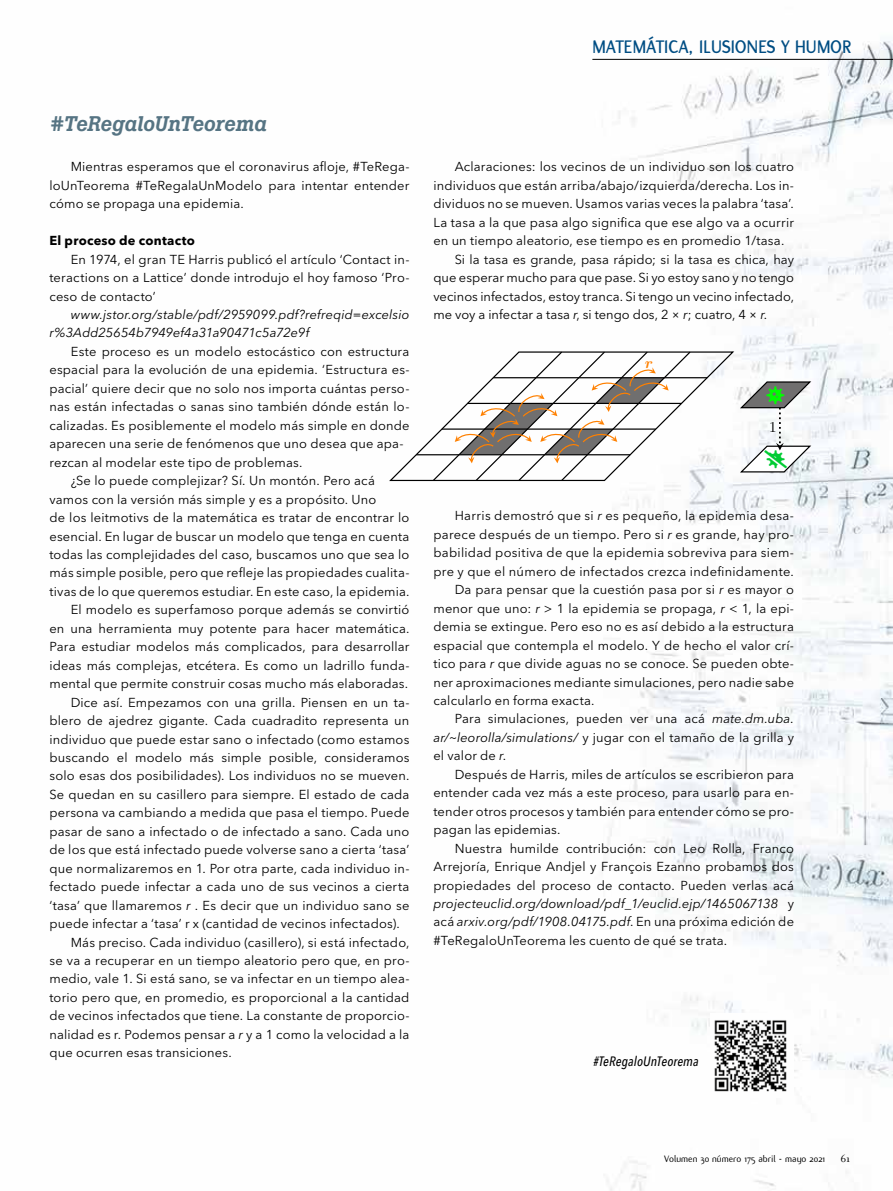
<style>
.page{position:relative;width:893px;height:1191px;background:#fff}
.page>*{position:absolute;margin:0;border:0;box-sizing:border-box;transform-origin:0 0}
.t1{font:italic 500 21px "Boton";letter-spacing:-.005em;color:#567483}
.t2{font:700 19.5px "Flux";letter-spacing:.01em;color:#004d83;scale:.95 1}
.t3{font:15px "CMR10";color:#000}
.t4{font:15px "CMMIB10";color:#ff8000}
.t5{font:italic 500 condensed 13.5px "Avenir Next LT Pro";letter-spacing:.01em;color:#000}
.t6{font:12.9px/18.5px "Avenir Next LT Pro";letter-spacing:.01em;color:#000;text-align:justify}
.t7{font:italic 12.9px/18.5px "Avenir Next LT Pro";letter-spacing:.01em;color:#000}
.t8{font:700 12.9px "Avenir Next LT Pro";letter-spacing:.02em;color:#000}
.t9{font:11.25px "Filosofia";color:#000}
.t10{font:10.2px "Flux";color:#000}
.s1{font-style:italic}
.s2{font-style:normal}
</style>
<div class="page">
<img style="left:592px;top:41px;width:301px;height:1150px">
<img style="left:710px;top:1013px;width:84px;height:84px">
<svg style="left:389px;top:351px;width:347px;height:131px"></svg>
<hr style="left:416px;top:454px;width:214px;height:1px;background:#000">
<hr style="left:493px;top:377px;width:214px;height:1px;background:#000">
<svg style="left:432px;top:350px;width:260px;height:132px"></svg>
<hr style="left:592px;top:59px;width:301px;height:1px;background:#000">
<svg style="left:740px;top:381px;width:73px;height:92px"></svg>
<h2 class="t2" style="left:592px;top:36px;width:274px">MATEMÁTICA, ILUSIONES Y HUMOR</h2>
<h1 class="t1" style="left:49px;top:111px;width:218px">#TeRegaloUnTeorema</h1>
<p class="t6" style="left:49px;top:158px;width:362px;text-indent:21px">Mientras esperamos que el coronavirus afloje, #TeRega&shy;loUnTeorema #TeRegalaUnModelo para intentar entender cómo se propaga una epidemia.</p>
<p class="t8" style="left:49px;top:233px;width:147px">El proceso de contacto</p>
<p class="t6" style="left:49px;top:250px;width:362px;text-indent:21px">En 1974, el gran TE Harris publicó el artículo ‘Contact in&shy;teractions on a Lattice’ donde introdujo el hoy famoso ‘Pro&shy;ceso de contacto’</p>
<p class="t7" style="left:49px;top:305px;width:361px;text-indent:21px">www.jstor.org/stable/pdf/2959099.pdf?refreqid=excelsio r%3Add25654b7949ef4a31a90471c5a72e9f</p>
<p class="t6" style="left:71px;top:342px;width:340px">Este proceso es un modelo estocástico con estructura</p>
<p class="t6" style="left:49px;top:360px;width:362px">espacial para la evolución de una epidemia. ‘Estructura es-</p>
<p class="t6" style="left:49px;top:379px;width:362px">pacial’ quiere decir que no solo nos importa cuántas perso-</p>
<p class="t6" style="left:49px;top:397px;width:362px">nas están infectadas o sanas sino también dónde están lo-</p>
<p class="t6" style="left:49px;top:416px;width:362px">calizadas. Es posiblemente el modelo más simple en donde</p>
<p class="t6" style="left:49px;top:434px;width:356px">aparecen una serie de fenómenos que uno desea que apa-</p>
<p class="t6" style="left:49px;top:453px;width:255px">rezcan al modelar este tipo de problemas.</p>
<p class="t6" style="left:71px;top:471px;width:306px">¿Se lo puede complejizar? Sí. Un montón. Pero acá</p>
<p class="t6" style="left:49px;top:490px;width:329px">vamos con la versión más simple y es a propósito. Uno</p>
<p class="t6" style="left:49px;top:508px;width:361px">de los leitmotivs de la matemática es tratar de encontrar lo</p>
<p class="t6" style="left:49px;top:527px;width:362px">esencial. En lugar de buscar un modelo que tenga en cuenta</p>
<p class="t6" style="left:49px;top:545px;width:362px">todas las complejidades del caso, buscamos uno que sea lo</p>
<p class="t6" style="left:49px;top:563px;width:362px">más simple posible, pero que refleje las propiedades cualita-</p>
<p class="t6" style="left:49px;top:582px;width:362px">tivas de lo que queremos estudiar. En este caso, la epidemia.</p>
<p class="t6" style="left:71px;top:600px;width:340px">El modelo es superfamoso porque además se convirtió</p>
<p class="t6" style="left:49px;top:619px;width:362px">en una herramienta muy potente para hacer matemática.</p>
<p class="t6" style="left:49px;top:637px;width:361px">Para estudiar modelos más complicados, para desarrollar</p>
<p class="t6" style="left:49px;top:656px;width:362px">ideas más complejas, etcétera. Es como un ladrillo funda-</p>
<p class="t6" style="left:49px;top:674px;width:360px">mental que permite construir cosas mucho más elaboradas.</p>
<p class="t6" style="left:71px;top:693px;width:340px">Dice así. Empezamos con una grilla. Piensen en un ta-</p>
<p class="t6" style="left:49px;top:711px;width:361px">blero de ajedrez gigante. Cada cuadradito representa un</p>
<p class="t6" style="left:49px;top:730px;width:361px">individuo que puede estar sano o infectado (como estamos</p>
<p class="t6" style="left:49px;top:748px;width:361px">buscando el modelo más simple posible, consideramos</p>
<p class="t6" style="left:49px;top:766px;width:362px">solo esas dos posibilidades). Los individuos no se mueven.</p>
<p class="t6" style="left:49px;top:785px;width:362px">Se quedan en su casillero para siempre. El estado de cada</p>
<p class="t6" style="left:49px;top:803px;width:361px">persona va cambiando a medida que pasa el tiempo. Puede</p>
<p class="t6" style="left:49px;top:822px;width:361px">pasar de sano a infectado o de infectado a sano. Cada uno</p>
<p class="t6" style="left:49px;top:840px;width:362px">de los que está infectado puede volverse sano a cierta ‘tasa’</p>
<p class="t6" style="left:49px;top:859px;width:362px">que normalizaremos en 1. Por otra parte, cada individuo in-</p>
<p class="t6" style="left:49px;top:877px;width:361px">fectado puede infectar a cada uno de sus vecinos a cierta</p>
<p class="t6" style="left:49px;top:896px;width:362px">‘tasa’ que llamaremos <span class="s1">r</span> . Es decir que un individuo sano se</p>
<p class="t6" style="left:49px;top:914px;width:352px">puede infectar a ‘tasa’ r x (cantidad de vecinos infectados).</p>
<p class="t6" style="left:71px;top:932px;width:340px">Más preciso. Cada individuo (casillero), si está infectado,</p>
<p class="t6" style="left:49px;top:951px;width:362px">se va a recuperar en un tiempo aleatorio pero que, en pro-</p>
<p class="t6" style="left:49px;top:969px;width:362px">medio, vale 1. Si está sano, se va infectar en un tiempo alea-</p>
<p class="t6" style="left:49px;top:988px;width:362px">torio pero que, en promedio, es proporcional a la cantidad</p>
<p class="t6" style="left:49px;top:1006px;width:362px">de vecinos infectados que tiene. La constante de proporcio-</p>
<p class="t6" style="left:49px;top:1025px;width:361px">nalidad es r. Podemos pensar a <span class="s1">r</span> y a 1 como la velocidad a la</p>
<p class="t6" style="left:49px;top:1043px;width:184px">que ocurren esas transiciones.</p>
<p class="t6" style="left:455px;top:158px;width:341px">Aclaraciones: los vecinos de un individuo son los cuatro</p>
<p class="t6" style="left:433px;top:176px;width:362px">individuos que están arriba/abajo/izquierda/derecha. Los in-</p>
<p class="t6" style="left:433px;top:194px;width:362px">dividuos no se mueven. Usamos varias veces la palabra ‘tasa’.</p>
<p class="t6" style="left:433px;top:213px;width:362px">La tasa a la que pasa algo significa que ese algo va a ocurrir</p>
<p class="t6" style="left:433px;top:231px;width:352px">en un tiempo aleatorio, ese tiempo es en promedio 1/tasa.</p>
<p class="t6" style="left:455px;top:250px;width:341px">Si la tasa es grande, pasa rápido; si la tasa es chica, hay</p>
<p class="t6" style="left:433px;top:268px;width:362px">que esperar mucho para que pase. Si yo estoy sano y no tengo</p>
<p class="t6" style="left:433px;top:287px;width:362px">vecinos infectados, estoy tranca. Si tengo un vecino infectado,</p>
<p class="t6" style="left:433px;top:305px;width:335px">me voy a infectar a tasa <span class="s1">r</span>, si tengo dos, 2 × <span class="s1">r</span>; cuatro, 4 × <span class="s1">r</span>.</p>
<p class="t4" style="left:645px;top:356px;width:9px">r</p>
<p class="t3" style="left:769px;top:420px;width:9px">1</p>
<p class="t6" style="left:455px;top:506px;width:341px">Harris demostró que si <span class="s1">r</span> es pequeño, la epidemia desa-</p>
<p class="t6" style="left:433px;top:525px;width:362px">parece después de un tiempo. Pero si <span class="s1">r</span> es grande, hay pro-</p>
<p class="t6" style="left:433px;top:543px;width:362px">babilidad positiva de que la epidemia sobreviva para siem-</p>
<p class="t6" style="left:433px;top:562px;width:362px">pre y que el número de infectados crezca indefinidamente.</p>
<p class="t6" style="left:455px;top:580px;width:341px">Da para pensar que la cuestión pasa por si <span class="s1">r</span> es mayor o</p>
<p class="t6" style="left:433px;top:599px;width:362px">menor que uno: <span class="s1">r</span> &gt; 1 la epidemia se propaga, <span class="s1">r</span> &lt; 1, la epi-</p>
<p class="t6" style="left:433px;top:617px;width:362px">demia se extingue. Pero eso no es así debido a la estructura</p>
<p class="t6" style="left:433px;top:636px;width:362px">espacial que contempla el modelo. Y de hecho el valor crí-</p>
<p class="t6" style="left:433px;top:654px;width:362px">tico para <span class="s1">r</span> que divide aguas no se conoce. Se pueden obte-</p>
<p class="t6" style="left:433px;top:672px;width:362px">ner aproximaciones mediante simulaciones, pero nadie sabe</p>
<p class="t6" style="left:433px;top:691px;width:163px">calcularlo en forma exacta.</p>
<p class="t6" style="left:455px;top:709px;width:341px">Para simulaciones, pueden ver una acá <span class="s1">mate.dm.uba.</span></p>
<p class="t6" style="left:433px;top:728px;width:362px"><span class="s1">ar/~leorolla/simulations/</span> y jugar con el tamaño de la grilla y</p>
<p class="t6" style="left:433px;top:746px;width:74px">el valor de <span class="s1">r</span>.</p>
<p class="t6" style="left:455px;top:765px;width:341px">Después de Harris, miles de artículos se escribieron para</p>
<p class="t6" style="left:433px;top:783px;width:362px">entender cada vez más a este proceso, para usarlo para en-</p>
<p class="t6" style="left:433px;top:802px;width:362px">tender otros procesos y también para entender cómo se pro-</p>
<p class="t6" style="left:433px;top:820px;width:129px">pagan las epidemias.</p>
<p class="t6" style="left:455px;top:839px;width:341px">Nuestra humilde contribución: con Leo Rolla, Franco</p>
<p class="t6" style="left:433px;top:857px;width:362px">Arrejoría, Enrique Andjel y François Ezanno probamos dos</p>
<p class="t6" style="left:433px;top:875px;width:362px">propiedades del proceso de contacto. Pueden verlas acá</p>
<p class="t7" style="left:433px;top:894px;width:362px">projecteuclid.org/download/pdf_1/euclid.ejp/1465067138 <span class="s2">y</span></p>
<p class="t7" style="left:433px;top:912px;width:362px"><span class="s2">acá</span> arxiv.org/pdf/1908.04175.pdf<span class="s2">. En una próxima edición de</span></p>
<p class="t6" style="left:433px;top:931px;width:295px">#TeRegaloUnTeorema les cuento de qué se trata.</p>
<p class="t5" style="left:593px;top:1052px;width:107px">#TeRegaloUnTeorema</p>
<p class="t10" style="left:664px;top:1153px;width:163px">Volumen 30 número 175 abril - mayo 2021</p>
<p class="t9" style="left:840px;top:1152px;width:12px">61</p>
</div>
